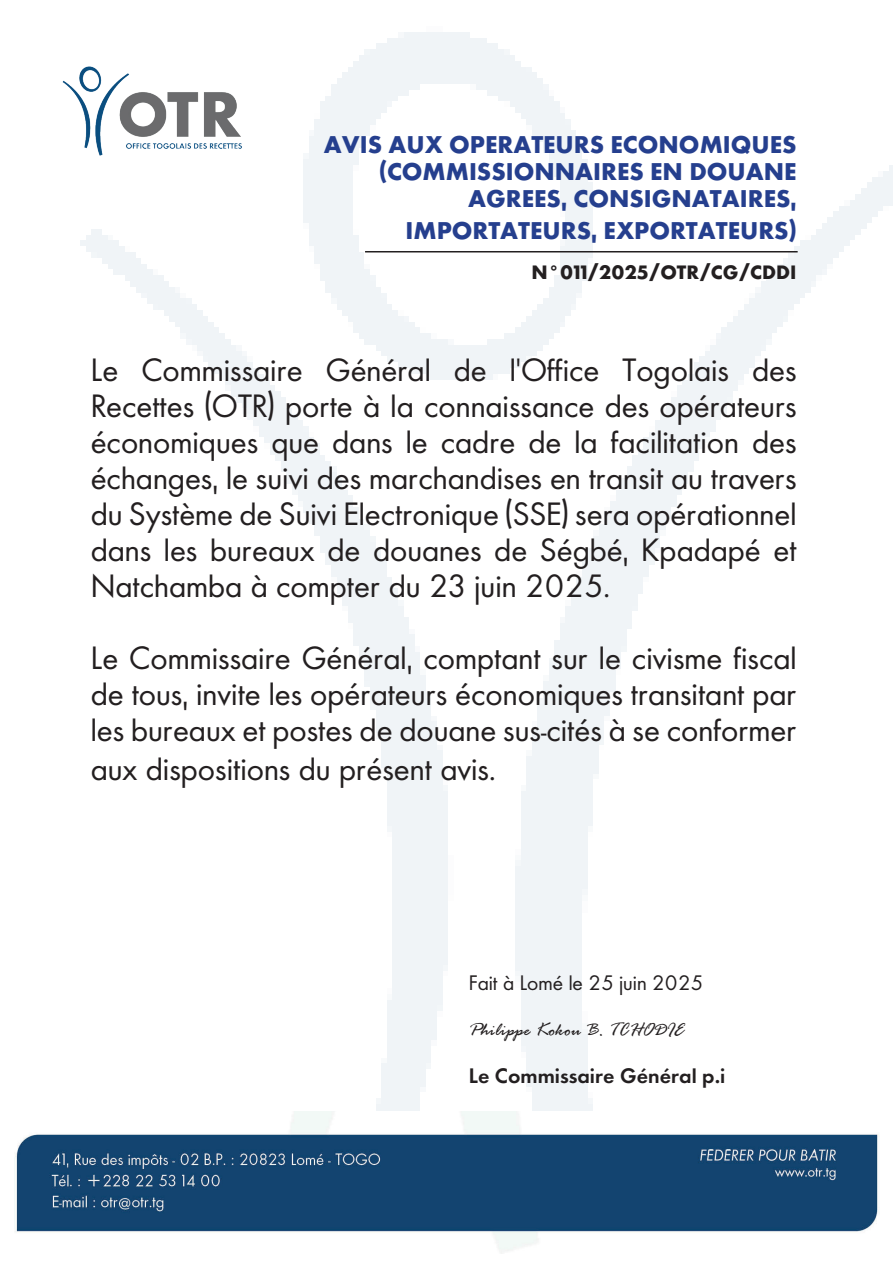
<style>
.page{position:relative;width:893px;height:1263px;background:#fff}
.page>*{position:absolute;margin:0;border:0;box-sizing:border-box;transform-origin:0 0}
.t1{font:30px/36px "Canal Light Romain";color:#231f20;text-align:justify}
.t2{font:22.5px/27px "Canal Bold Romain";color:#253f8e;text-align:right}
.t3{font:19.5px "Canal Demi Romain";color:#231f20}
.t4{font:italic 19.5px "Rage";color:#231f20}
.t5{font:19.5px "Canal Light Romain";color:#231f20}
.t6{font:18px "Canal Bold Romain";color:#231f20}
</style>
<div class="page">
<img style="left:62px;top:66px;width:180px;height:90px">
<img style="left:14px;top:1111px;width:866px;height:143px">
<hr style="left:365px;top:251px;width:433px;height:1px;background:#231f20">
<p class="t2" style="left:324px;top:131px;width:474px">AVIS AUX OPERATEURS ECONOMIQUES (COMMISSIONNAIRES EN DOUANE<br>AGREES, CONSIGNATAIRES,</p>
<p class="t2" style="left:406px;top:217px;width:393px">IMPORTATEURS, EXPORTATEURS)</p>
<p class="t6" style="left:532px;top:260px;width:266px">N°011/2025/OTR/CG/CDDI</p>
<p class="t1" style="left:91px;top:351px;width:707px">Le Commissaire Général de l’Office Togolais des Recettes (OTR) porte à la connaissance des opérateurs économiques que dans le cadre de la facilitation des échanges, le suivi des marchandises en transit au travers du Système de Suivi Electronique (SSE) sera opérationnel dans les bureaux de douanes de Ségbé, Kpadapé et Natchamba à compter du 23 juin 2025.</p>
<p class="t1" style="left:91px;top:639px;width:707px">Le Commissaire Général, comptant sur le civisme fiscal de tous, invite les opérateurs économiques transitant par les bureaux et postes de douane sus-cités à se conformer</p>
<p class="t1" style="left:91px;top:751px;width:406px">aux dispositions du présent avis.</p>
<p class="t5" style="left:469px;top:970px;width:236px">Fait à Lomé le 25 juin 2025</p>
<p class="t4" style="left:469px;top:1020px;width:217px">Philippe Kokou B. TCHODIE</p>
<p class="t3" style="left:469px;top:1063px;width:258px">Le Commissaire Général p.i</p>
</div>
